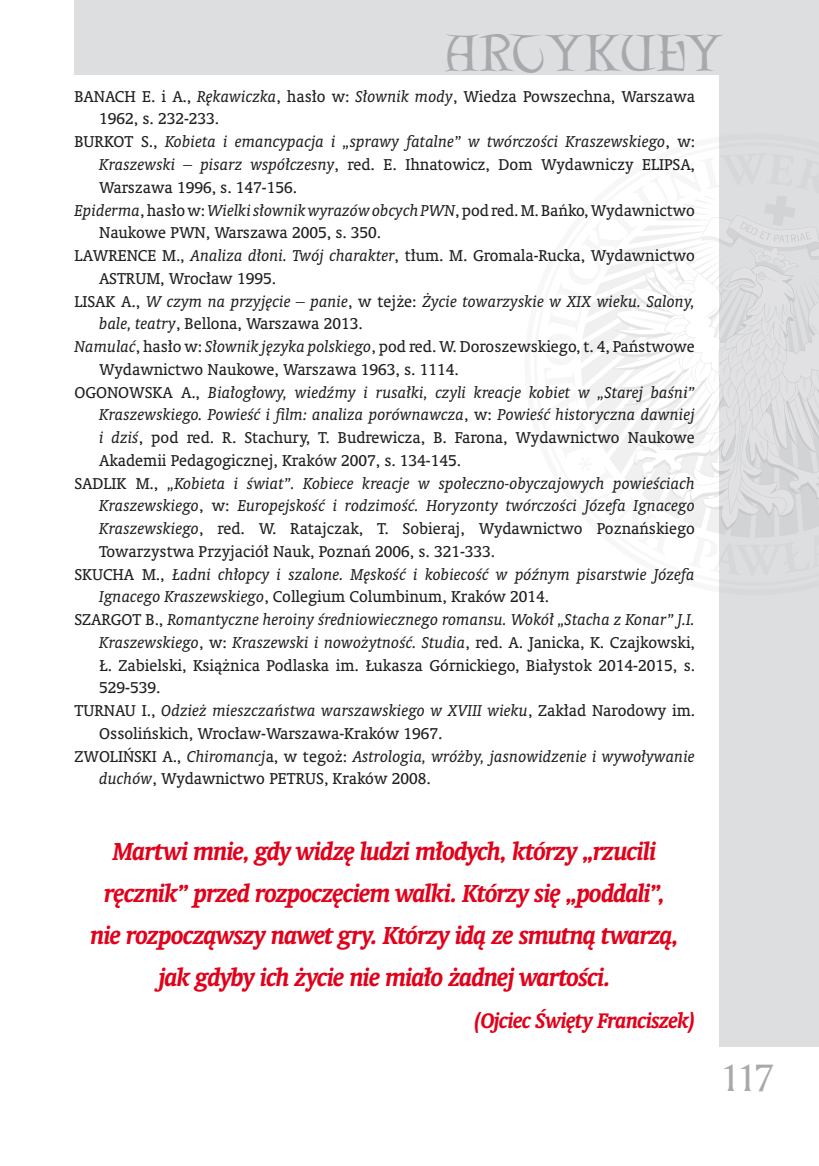
<style>
.page{position:relative;width:819px;height:1166px;background:#fff}
.page>*{position:absolute;margin:0;border:0;box-sizing:border-box;transform-origin:0 0}
.t1{font:46.55px "Lettergical PL";letter-spacing:-.005em;color:#a8a9ad}
.t2{font:36.75px "Amerigo PL";color:#a8a9ad}
.cytat{font:italic 700 24.5px/42px "Oranda PL";letter-spacing:-.035em;color:#e2001a;text-align:center}
.cytat-2{font:italic 700 21px "Oranda PL";letter-spacing:-.03em;color:#e2001a}
.Normalny_PK{font:italic 15.75px/22.8px "Oranda PL";color:#231f20;text-align:justify}
.Normalny_PK-2{font:15.75px/22.8px "Oranda PL";color:#231f20}
.s1{font-style:italic}
.s2{font-style:normal}
</style>
<div class="page">
<div style="left:719px;top:0;width:100px;height:1047px;background:#dddee0"></div>
<div style="left:74px;top:0;width:745px;height:74px;background:#dddee0"></div>
<svg style="left:581px;top:196px;width:238px;height:341px"></svg>
<h1 class="t1" style="left:445px;top:25px;width:279px">ARTYKUŁY</h1>
<p class="Normalny_PK-2" style="left:99px;top:85px;width:597px;text-indent:-25px">BANACH E. i A., <span class="s1">Rękawiczka</span>, hasło w: <span class="s1">Słownik mody</span>, Wiedza Powszechna, Warszawa<br>1962, s. 232-233.</p>
<p class="Normalny_PK" style="left:99px;top:130px;width:597px;text-indent:-25px"><span class="s2">BURKOT S.,</span> Kobieta i emancypacja i „sprawy fatalne” w twórczości Kraszewskiego<span class="s2">, w:<br></span>Kraszewski – pisarz współczesny<span class="s2">, red. E. Ihnatowicz, Dom Wydawniczy ELIPSA, Warszawa 1996, s. 147-156.</span></p>
<p class="Normalny_PK-2" style="left:99px;top:198px;width:597px;text-indent:-25px"><span class="s1">Epiderma</span>, hasło w: <span class="s1">Wielki słownik wyrazów obcych PWN</span>, pod red. M. Bańko, Wydawnictwo<br>Naukowe PWN, Warszawa 2005, s. 350.</p>
<p class="Normalny_PK-2" style="left:99px;top:244px;width:597px;text-indent:-25px">LAWRENCE M., <span class="s1">Analiza dłoni. Twój charakter</span>, tłum. M. Gromala-Rucka, Wydawnictwo<br>ASTRUM, Wrocław 1995.</p>
<p class="Normalny_PK" style="left:99px;top:289px;width:597px;text-indent:-25px"><span class="s2">LISAK A.,</span> W czym na przyjęcie – panie<span class="s2">, w tejże:</span> Życie towarzyskie w XIX wieku. Salony, bale, teatry<span class="s2">, Bellona, Warszawa 2013.</span></p>
<p class="Normalny_PK-2" style="left:99px;top:335px;width:597px;text-indent:-25px"><span class="s1">Namulać</span>, hasło w: <span class="s1">Słownik języka polskiego</span>, pod red. W. Doroszewskiego, t. 4, Państwowe<br>Wydawnictwo Naukowe, Warszawa 1963, s. 1114.</p>
<p class="Normalny_PK" style="left:99px;top:380px;width:597px;text-indent:-25px"><span class="s2">OGONOWSKA A.,</span> Białogłowy, wiedźmy i rusałki, czyli kreacje kobiet w „Starej baśni” Kraszewskiego. Powieść i film: analiza porównawcza<span class="s2">, w:</span> Powieść historyczna dawniej i dziś<span class="s2">, pod red. R. Stachury, T. Budrewicza, B. Farona, Wydawnictwo Naukowe Akademii Pedagogicznej, Kraków 2007, s. 134-145.</span></p>
<p class="Normalny_PK" style="left:99px;top:471px;width:597px;text-indent:-25px"><span class="s2">SADLIK M.,</span> „Kobieta i świat”. Kobiece kreacje w społeczno-obyczajowych powieściach Kraszewskiego<span class="s2">, w:</span> Europejskość i rodzimość. Horyzonty twórczości Józefa Ignacego Kraszewskiego<span class="s2">, red. W. Ratajczak, T. Sobieraj, Wydawnictwo Poznańskiego Towarzystwa Przyjaciół Nauk, Poznań 2006, s. 321-333.</span></p>
<p class="Normalny_PK" style="left:99px;top:562px;width:597px;text-indent:-25px"><span class="s2">SKUCHA M.,</span> Ładni chłopcy i szalone. Męskość i kobiecość w późnym pisarstwie Józefa<br>Ignacego Kraszewskiego<span class="s2">, Collegium Columbinum, Kraków 2014.</span></p>
<p class="Normalny_PK-2" style="left:99px;top:608px;width:597px;text-align:justify;text-indent:-25px">SZARGOT B., <span class="s1">Romantyczne heroiny średniowiecznego romansu. Wokół „Stacha z Konar” J.I.<br>Kraszewskiego</span>, w: <span class="s1">Kraszewski i nowożytność. Studia</span>, red. A. Janicka, K. Czajkowski, Ł. Zabielski, Książnica Podlaska im. Łukasza Górnickiego, Białystok 2014-2015, s.<br>529-539.</p>
<p class="Normalny_PK-2" style="left:99px;top:699px;width:597px;text-indent:-25px">TURNAU I., <span class="s1">Odzież mieszczaństwa warszawskiego w XVIII wieku</span>, Zakład Narodowy im.<br>Ossolińskich, Wrocław-Warszawa-Kraków 1967.</p>
<p class="Normalny_PK" style="left:99px;top:744px;width:597px;text-indent:-25px"><span class="s2">ZWOLIŃSKI A.,</span> Chiromancj<span class="s2">a, w tegoż:</span> Astrologia, wróżby, jasnowidzenie i wywoływanie duchów<span class="s2">, Wydawnictwo PETRUS, Kraków 2008.</span></p>
<p class="cytat" style="left:90px;top:829px;width:589px">Martwi mnie, gdy widzę ludzi młodych, którzy „rzucili ręcznik” przed rozpoczęciem walki. Którzy się „poddali”, nie rozpocząwszy nawet gry. Którzy idą ze smutną twarzą, jak gdyby ich życie nie miało żadnej wartości.</p>
<p class="cytat-2" style="left:474px;top:1006px;width:222px">(Ojciec Święty Franciszek)</p>
<h2 class="t2" style="left:719px;top:1053px;width:56px">117</h2>
</div>
